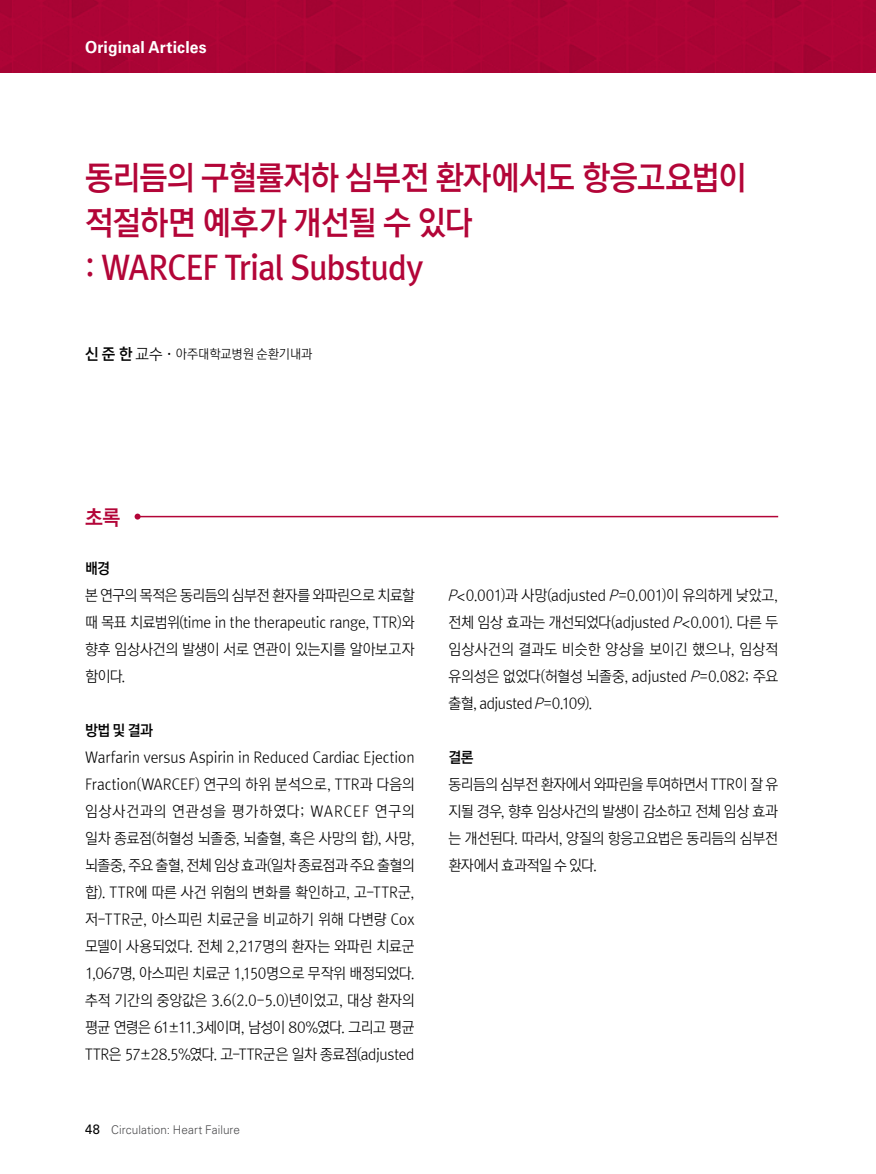
<style>
.page{position:relative;width:876px;height:1174px;background:#fff}
.page>*{position:absolute;margin:0;border:0;box-sizing:border-box;transform-origin:0 0}
.t1{font:33px/45px "Rix M Go B";letter-spacing:-.02em;color:#b30538;scale:.95 1}
.t2{font:21px "Rix M Go B";color:#b30538;scale:.95 1}
.t3{font:700 16.5px "Univers LT Std";letter-spacing:.01em;color:#fff;scale:.95 1}
.t4{font:15px/27px "Rix M Go L";letter-spacing:-.02em;color:#000;text-align:justify;scale:.95 1}
.t5{font:15px "Rix M Go B";letter-spacing:-.035em;color:#000;scale:.95 1}
.t6{font:12.9px "Rix M Go L";color:#000;scale:.96 1}
.t7{font:300 12px "Univers LT Std";letter-spacing:.005em;color:#4c4c4e}
.s1{font-family:"Rix M Go B";font-size:15.75px}
.s2{font-size:15.75px}
.s3{font-weight:400;font-size:13.5px;color:#000}
.s4{font-style:italic}
.s5{font-family:"Univers LT Std";font-weight:300}
</style>
<div class="page">
<div style="left:0;top:0;width:876px;height:72px;background:#ac0436"></div>
<hr style="left:138px;top:516px;width:640px;height:1px;background:#b30538">
<svg style="left:135px;top:513px;width:6px;height:6px"></svg>
<p class="t3" style="left:85px;top:37px;width:130px">Original Articles</p>
<h1 class="t1" style="left:85px;top:156px;width:698px">동리듬의 구혈률저하 심부전 환자에서도 항응고요법이 적절하면 예후가 개선될 수 있다<br>: WARCEF Trial Substudy</h1>
<p class="t6" style="left:85px;top:347px;width:238px"><span class="s1">신 준 한</span> <span class="s2">교수 ·</span> 아주대학교병원 순환기내과</p>
<h2 class="t2" style="left:85px;top:506px;width:39px">초록</h2>
<p class="t5" style="left:85px;top:560px;width:28px">배경</p>
<p class="t4" style="left:85px;top:582px;width:348px">본 연구의 목적은 동리듬의 심부전 환자를 와파린으로 치료할 때 목표 치료범위(time in the therapeutic range, TTR)와 향후 임상사건의 발생이 서로 연관이 있는지를 알아보고자 함이다.</p>
<p class="t5" style="left:85px;top:722px;width:73px">방법 및 결과</p>
<p class="t4" style="left:85px;top:744px;width:348px">Warfarin versus Aspirin in Reduced Cardiac Ejection Fraction(WARCEF) 연구의 하위 분석으로, TTR과 다음의 임상사건과의 연관성을 평가하였다; WARCEF 연구의 일차 종료점(허혈성 뇌졸중, 뇌출혈, 혹은 사망의 합), 사망, 뇌졸중, 주요 출혈, 전체 임상 효과(일차 종료점과 주요 출혈의 합). TTR에 따른 사건 위험의 변화를 확인하고, 고-TTR군, 저-TTR군, 아스피린 치료군을 비교하기 위해 다변량 Cox 모델이 사용되었다. 전체 2,217명의 환자는 와파린 치료군 1,067명, 아스피린 치료군 1,150명으로 무작위 배정되었다. 추적 기간의 중앙값은 3.6(2.0-5.0)년이었고, 대상 환자의 평균 연령은 61±11.3세이며, 남성이 80%였다. 그리고 평균 TTR은 57±28.5%였다. 고-TTR군은 일차 종료점(adjusted</p>
<p class="t7" style="left:85px;top:1122px;width:156px"><span class="s3">48</span> Circulation: Heart Failure</p>
<p class="t4" style="left:447px;top:582px;width:350px"><span class="s4">P</span><span class="s5">&lt;</span>0.001)과 사망(adjusted <span class="s4">P</span>=0.001)이 유의하게 낮았고, 전체 임상 효과는 개선되었다(adjusted <span class="s4">P</span><span class="s5">&lt;</span>0.001). 다른 두 임상사건의 결과도 비슷한 양상을 보이긴 했으나, 임상적 유의성은 없었다(허혈성 뇌졸중, adjusted <span class="s4">P</span>=0.082; 주요 출혈, adjusted <span class="s4">P</span>=0.109).</p>
<p class="t5" style="left:449px;top:749px;width:28px">결론</p>
<p class="t4" style="left:449px;top:771px;width:348px">동리듬의 심부전 환자에서 와파린을 투여하면서 TTR이 잘 유 지될 경우, 향후 임상사건의 발생이 감소하고 전체 임상 효과 는 개선된다. 따라서, 양질의 항응고요법은 동리듬의 심부전 환자에서 효과적일 수 있다.</p>
</div>
